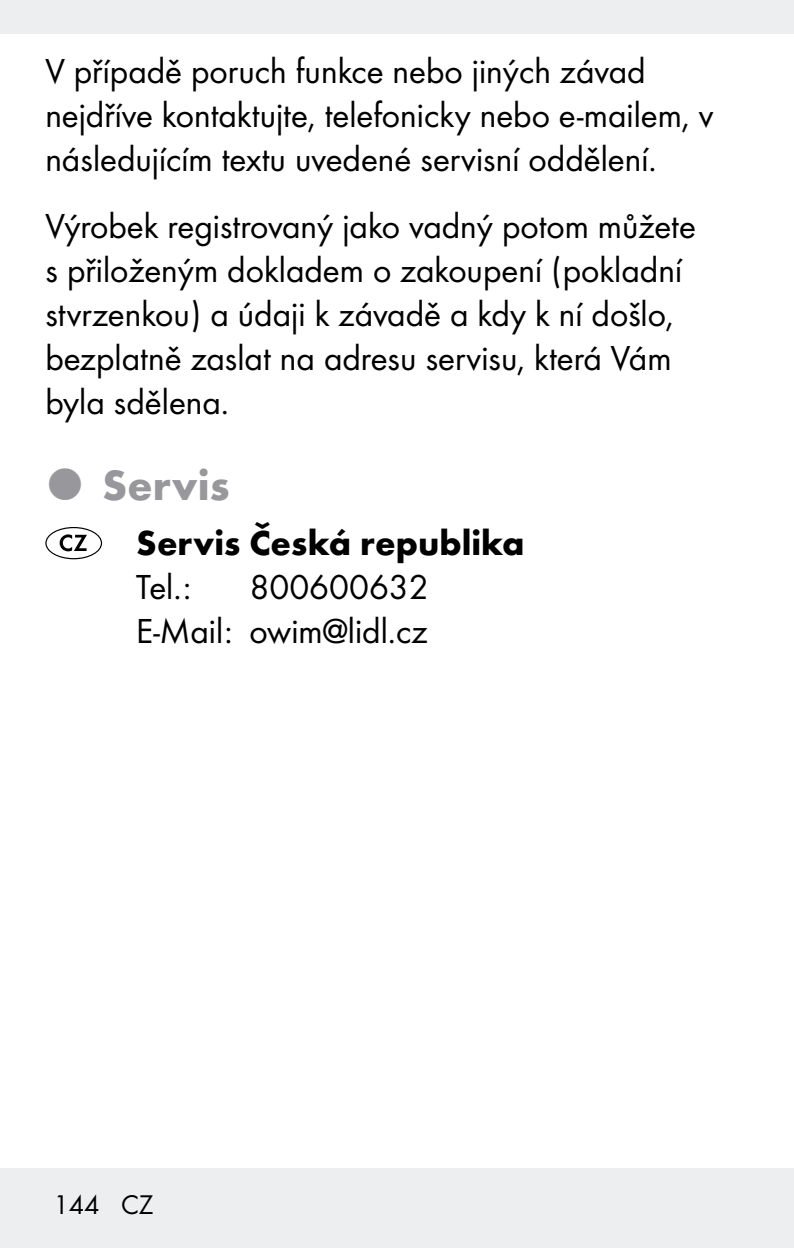
<style>
.page{position:relative;width:794px;height:1248px;background:#fff}
.page>*{position:absolute;margin:0;border:0;box-sizing:border-box;transform-origin:0 0}
.t1{font:700 44px "Futura";letter-spacing:.01em;color:#98989c}
.t2{font:36px/44px "Futura Boo";color:#000}
.t3{font:700 36px "Futura";color:#000}
.t4{font:28px "Futura Boo";color:#000}
</style>
<div class="page">
<div style="left:0;top:0;width:794px;height:34px;background:#edeeef"></div>
<div style="left:0;top:1168px;width:794px;height:79px;background:#edeeef"></div>
<svg style="left:45px;top:527px;width:57px;height:32px"></svg>
<p class="t2" style="left:45px;top:47px;width:669px">V případě poruch funkce nebo jiných závad nejdříve kontaktujte, telefonicky nebo e-mailem, v následujícím textu uvedené servisní oddělení.</p>
<p class="t2" style="left:45px;top:202px;width:652px">Výrobek registrovaný jako vadný potom můžete s přiloženým dokladem o zakoupení (pokladní stvrzenkou) a údaji k závadě a kdy k ní došlo, bezplatně zaslat na adresu servisu, která Vám byla sdělena.</p>
<p class="t1" style="left:102px;top:453px;width:129px">Servis</p>
<p class="t3" style="left:136px;top:516px;width:390px">Servis Česká republika</p>
<p class="t2" style="left:136px;top:563px;width:57px">Tel.:</p>
<p class="t2" style="left:136px;top:563px;width:294px;text-align:right">800600632<br>E-Mail: owim@lidl.cz</p>
<p class="t4" style="left:53px;top:1184px;width:101px">144 CZ</p>
</div>
